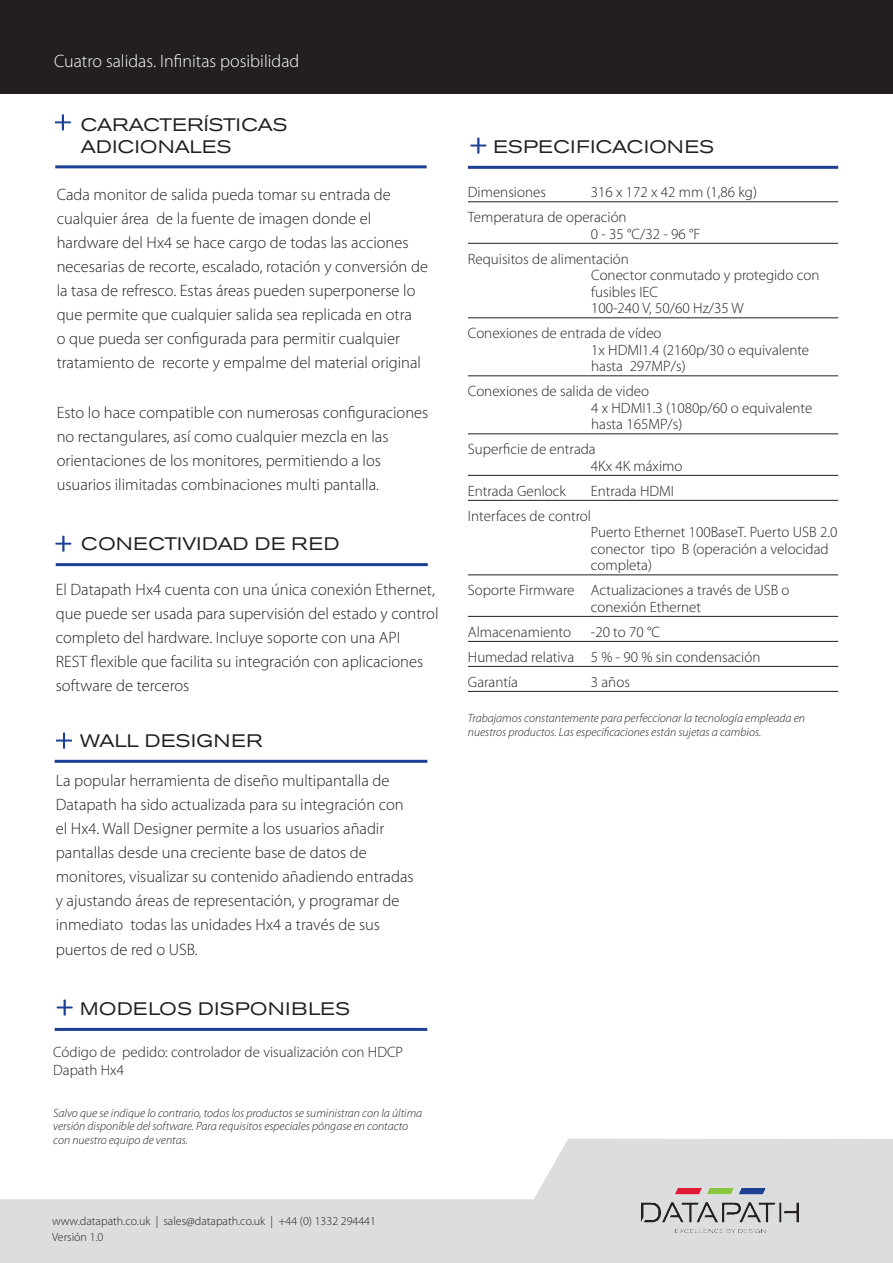
<style>
.page{position:relative;width:893px;height:1263px;background:#fff}
.page>*{position:absolute;margin:0;border:0;box-sizing:border-box;transform-origin:0 0}
.t1{font:expanded 18px "Akzidenz Grotesk Pro";letter-spacing:.03em;color:#231f20}
.t2{font:300 18px "Myriad Pro";color:#fff}
.t3{font:expanded 18px/21.6px "Akzidenz Grotesk Pro";letter-spacing:.01em;color:#231f20}
.Body_Text{font:300 16.5px/24px "Myriad Pro";color:#231f20}
.t4{font:300 15px/16.5px "Myriad Pro";color:#231f20}
.t5{font:italic 300 12px/13.5px "Myriad Pro";color:#231f20}
.t6{font:300 12px "Myriad Pro";color:#231f20}
</style>
<div class="page">
<div style="left:0;top:0;width:893px;height:94px;background:#231f20"></div>
<svg style="left:55px;top:535px;width:17px;height:18px"></svg>
<svg style="left:0;top:1139px;width:893px;height:124px;fill:#dcdddf"></svg>
<img style="left:641px;top:1188px;width:158px;height:44px">
<hr style="left:468px;top:166px;width:370px;height:3px;background:#1b3f94">
<svg style="left:470px;top:137px;width:17px;height:17px"></svg>
<hr style="left:468px;top:202px;width:370px;height:1px;background:#231f20">
<hr style="left:468px;top:243px;width:370px;height:1px;background:#231f20">
<hr style="left:468px;top:318px;width:370px;height:1px;background:#231f20">
<hr style="left:468px;top:376px;width:370px;height:1px;background:#231f20">
<hr style="left:468px;top:434px;width:370px;height:1px;background:#231f20">
<hr style="left:468px;top:475px;width:370px;height:1px;background:#231f20">
<hr style="left:468px;top:500px;width:370px;height:1px;background:#231f20">
<hr style="left:468px;top:575px;width:370px;height:1px;background:#231f20">
<hr style="left:468px;top:616px;width:370px;height:1px;background:#231f20">
<hr style="left:468px;top:641px;width:370px;height:1px;background:#231f20">
<hr style="left:468px;top:666px;width:370px;height:1px;background:#231f20">
<hr style="left:468px;top:691px;width:370px;height:1px;background:#231f20">
<hr style="left:55px;top:165px;width:372px;height:3px;background:#1b3f94">
<svg style="left:54px;top:114px;width:17px;height:17px"></svg>
<hr style="left:56px;top:563px;width:372px;height:3px;background:#1b3f94">
<hr style="left:55px;top:760px;width:372px;height:3px;background:#1b3f94">
<svg style="left:56px;top:732px;width:16px;height:17px"></svg>
<hr style="left:55px;top:1028px;width:372px;height:3px;background:#1b3f94">
<svg style="left:56px;top:999px;width:18px;height:17px"></svg>
<p class="t2" style="left:54px;top:50px;width:247px">Cuatro salidas. Infinitas posibilidad</p>
<p class="t3" style="left:81px;top:114px;width:208px">CARACTERÍSTICAS<br>ADICIONALES</p>
<p class="Body_Text" style="left:57px;top:183px;width:373px">Cada monitor de salida pueda tomar su entrada de cualquier área de la fuente de imagen donde el hardware del Hx4 se hace cargo de todas las acciones necesarias de recorte, escalado, rotación y conversión de la tasa de refresco. Estas áreas pueden superponerse lo que permite que cualquier salida sea replicada en otra<br>o que pueda ser configurada para permitir cualquier tratamiento de recorte y empalme del material original</p>
<p class="Body_Text" style="left:57px;top:401px;width:373px">Esto lo hace compatible con numerosas configuraciones no rectangulares, así como cualquier mezcla en las orientaciones de los monitores, permitiendo a los usuarios ilimitadas combinaciones multi pantalla.</p>
<p class="t1" style="left:81px;top:532px;width:260px">CONECTIVIDAD DE RED</p>
<p class="Body_Text" style="left:56px;top:577px;width:384px">El Datapath Hx4 cuenta con una única conexión Ethernet, que puede ser usada para supervisión del estado y control completo del hardware. Incluye soporte con una API<br>REST flexible que facilita su integración con aplicaciones software de terceros</p>
<p class="t1" style="left:80px;top:729px;width:184px">WALL DESIGNER</p>
<p class="Body_Text" style="left:56px;top:769px;width:359px">La popular herramienta de diseño multipantalla de Datapath ha sido actualizada para su integración con el Hx4. Wall Designer permite a los usuarios añadir pantallas desde una creciente base de datos de monitores, visualizar su contenido añadiendo entradas y ajustando áreas de representación, y programar de inmediato todas las unidades Hx4 a través de sus puertos de red o USB.</p>
<p class="t1" style="left:80px;top:997px;width:271px">MODELOS DISPONIBLES</p>
<p class="t4" style="left:53px;top:1043px;width:352px;line-height:18px">Código de pedido: controlador de visualización con HDCP<br>Dapath Hx4</p>
<p class="t5" style="left:53px;top:1106px;width:371px">Salvo que se indique lo contrario, todos los productos se suministran con la última versión disponible del software. Para requisitos especiales póngase en contacto con nuestro equipo de ventas.</p>
<p class="t6" style="left:52px;top:1214px;width:325px">www.datapath.co.uk | sales@datapath.co.uk | +44 (0) 1332 294441</p>
<p class="t6" style="left:52px;top:1229px;width:53px">Versión 1.0</p>
<p class="t1" style="left:493px;top:135px;width:222px">ESPECIFICACIONES</p>
<p class="t4" style="left:468px;top:184px;width:80px">Dimensiones</p>
<p class="t4" style="left:591px;top:184px;width:168px">316 x 172 x 42 mm (1,86 kg)</p>
<p class="t4" style="left:591px;top:209px;width:111px;text-indent:-123px">Temperatura de operación<br>0 - 35 °C/32 - 96 °F</p>
<p class="t4" style="left:468px;top:250px;width:163px">Requisitos de alimentación</p>
<p class="t4" style="left:591px;top:267px;width:230px">Conector conmutado y protegido con fusibles IEC<br>100-240 V, 50/60 Hz/35 W</p>
<p class="t4" style="left:468px;top:325px;width:195px">Conexiones de entrada de vídeo</p>
<p class="t4" style="left:591px;top:341px;width:219px">1x HDMI1.4 (2160p/30 o equivalente hasta 297MP/s)</p>
<p class="t4" style="left:468px;top:383px;width:183px">Conexiones de salida de video</p>
<p class="t4" style="left:591px;top:399px;width:223px">4 x HDMI1.3 (1080p/60 o equivalente hasta 165MP/s)</p>
<p class="t4" style="left:591px;top:441px;width:93px;text-indent:-123px">Superficie de entrada<br>4Kx 4K máximo</p>
<p class="t4" style="left:468px;top:482px;width:100px">Entrada Genlock</p>
<p class="t4" style="left:591px;top:482px;width:85px">Entrada HDMI</p>
<p class="t4" style="left:591px;top:507px;width:248px;text-indent:-123px">Interfaces de control<br>Puerto Ethernet 100BaseT. Puerto USB 2.0 conector tipo B (operación a velocidad completa)</p>
<p class="t4" style="left:591px;top:582px;width:200px;text-indent:-123px">Soporte Firmware Actualizaciones a través de USB o conexión Ethernet</p>
<p class="t4" style="left:468px;top:623px;width:105px">Almacenamiento</p>
<p class="t4" style="left:591px;top:623px;width:71px">-20 to 70 °C</p>
<p class="t4" style="left:468px;top:648px;width:294px">Humedad relativa 5 % - 90 % sin condensación</p>
<p class="t4" style="left:468px;top:673px;width:52px">Garantía</p>
<p class="t4" style="left:591px;top:673px;width:41px">3 años</p>
<p class="t5" style="left:468px;top:711px;width:339px;line-height:14.4px">Trabajamos constantemente para perfeccionar la tecnología empleada en nuestros productos. Las especificaciones están sujetas a cambios.</p>
</div>
